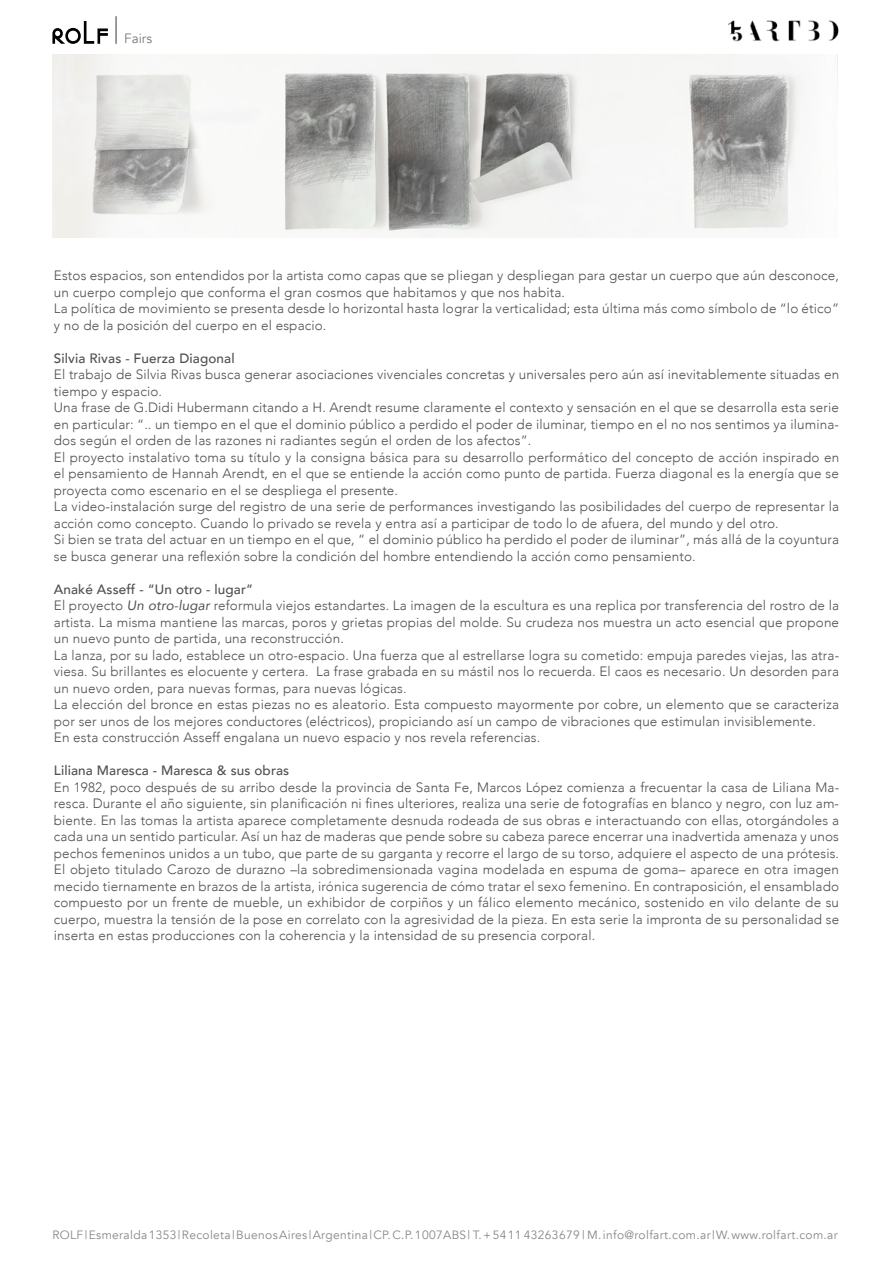
<style>
.page{position:relative;width:893px;height:1263px;background:#fff}
.page>*{position:absolute;margin:0;border:0;box-sizing:border-box;transform-origin:0 0}
.t1{font:300 13.5px/16.5px "Avenir";letter-spacing:.01em;color:#504f4f}
.t2{font:500 13.5px "Avenir";letter-spacing:.01em;color:#504f4f}
.t3{font:13.5px "Avenir";color:#7c7b7b}
.t4{font:12px "Avenir";letter-spacing:.03em;color:#878787}
.s1{font-weight:500}
.s2{font-weight:400;font-style:italic}
</style>
<div class="page">
<img style="left:728px;top:20px;width:111px;height:77px">
<svg style="left:52px;top:21px;width:56px;height:23px"></svg>
<hr style="left:115px;top:16px;width:2px;height:28px;background:#7c7b7b">
<img style="left:52px;top:54px;width:785px;height:183px">
<p class="t3" style="left:124px;top:30px;width:29px">Fairs</p>
<p class="t1" style="left:54px;top:267px;width:787px">Estos espacios, son entendidos por la artista como capas que se pliegan y despliegan para gestar un cuerpo que aún desconoce, un cuerpo complejo que conforma el gran cosmos que habitamos y que nos habita.<br>La política de movimiento se presenta desde lo horizontal hasta lograr la verticalidad; esta última más como símbolo de “lo ético” y no de la posición del cuerpo en el espacio.</p>
<p class="t2" style="left:54px;top:346px;width:182px">Silvia Rivas - Fuerza Diagonal</p>
<p class="t1" style="left:54px;top:366px;width:787px">El trabajo de Silvia Rivas busca generar asociaciones vivenciales concretas y universales pero aún así inevitablemente situadas en tiempo y espacio.<br>Una frase de G.Didi Hubermann citando a H. Arendt resume claramente el contexto y sensación en el que se desarrolla esta serie en particular: “.. un tiempo en el que el dominio público a perdido el poder de iluminar, tiempo en el no nos sentimos ya ilumina&shy;dos según el orden de las razones ni radiantes según el orden de los afectos”.<br>El proyecto instalativo toma su título y la consigna básica para su desarrollo performático del concepto de acción inspirado en el pensamiento de Hannah Arendt, en el que se entiende la acción como punto de partida. Fuerza diagonal es la energía que se proyecta como escenario en el se despliega el presente.<br>La video-instalación surge del registro de una serie de performances investigando las posibilidades del cuerpo de representar la acción como concepto. Cuando lo privado se revela y entra así a participar de todo lo de afuera, del mundo y del otro.<br>Si bien se trata del actuar en un tiempo en el que, “ el dominio público ha perdido el poder de iluminar”, más allá de la coyuntura se busca generar una reflexión sobre la condición del hombre entendiendo la acción como pensamiento.</p>
<p class="t1" style="left:54px;top:581px;width:787px"><span class="s1">Anaké Asseff - “Un otro - lugar”<br></span>El proyecto <span class="s2">Un otro-lugar</span> reformula viejos estandartes. La imagen de la escultura es una replica por transferencia del rostro de la artista. La misma mantiene las marcas, poros y grietas propias del molde. Su crudeza nos muestra un acto esencial que propone un nuevo punto de partida, una reconstrucción.<br>La lanza, por su lado, establece un otro-espacio. Una fuerza que al estrellarse logra su cometido: empuja paredes viejas, las atra&shy;viesa. Su brillantes es elocuente y certera. La frase grabada en su mástil nos lo recuerda. El caos es necesario. Un desorden para un nuevo orden, para nuevas formas, para nuevas lógicas.<br>La elección del bronce en estas piezas no es aleatorio. Esta compuesto mayormente por cobre, un elemento que se caracteriza por ser unos de los mejores conductores (eléctricos), propiciando así un campo de vibraciones que estimulan invisiblemente.<br>En esta construcción Asseff engalana un nuevo espacio y nos revela referencias.</p>
<p class="t2" style="left:54px;top:759px;width:237px">Liliana Maresca - Maresca &amp; sus obras</p>
<p class="t1" style="left:54px;top:779px;width:787px;text-align:justify">En 1982, poco después de su arribo desde la provincia de Santa Fe, Marcos López comienza a frecuentar la casa de Liliana Ma&shy;resca. Durante el año siguiente, sin planificación ni fines ulteriores, realiza una serie de fotografías en blanco y negro, con luz am&shy;biente. En las tomas la artista aparece completamente desnuda rodeada de sus obras e interactuando con ellas, otorgándoles a cada una un sentido particular. Así un haz de maderas que pende sobre su cabeza parece encerrar una inadvertida amenaza y unos pechos femeninos unidos a un tubo, que parte de su garganta y recorre el largo de su torso, adquiere el aspecto de una prótesis.<br>El objeto titulado Carozo de durazno –la sobredimensionada vagina modelada en espuma de goma– aparece en otra imagen mecido tiernamente en brazos de la artista, irónica sugerencia de cómo tratar el sexo femenino. En contraposición, el ensamblado compuesto por un frente de mueble, un exhibidor de corpiños y un fálico elemento mecánico, sostenido en vilo delante de su cuerpo, muestra la tensión de la pose en correlato con la agresividad de la pieza. En esta serie la impronta de su personalidad se inserta en estas producciones con la coherencia y la intensidad de su presencia corporal.</p>
<p class="t4" style="left:52px;top:1227px;width:787px">ROLF | Esmeralda 1353 | Recoleta | Buenos Aires | Argentina | CP. C.P. 1007ABS | T. + 54 11 43263679 | M. info@rolfart.com.ar | W. www.rolfart.com.ar</p>
</div>
